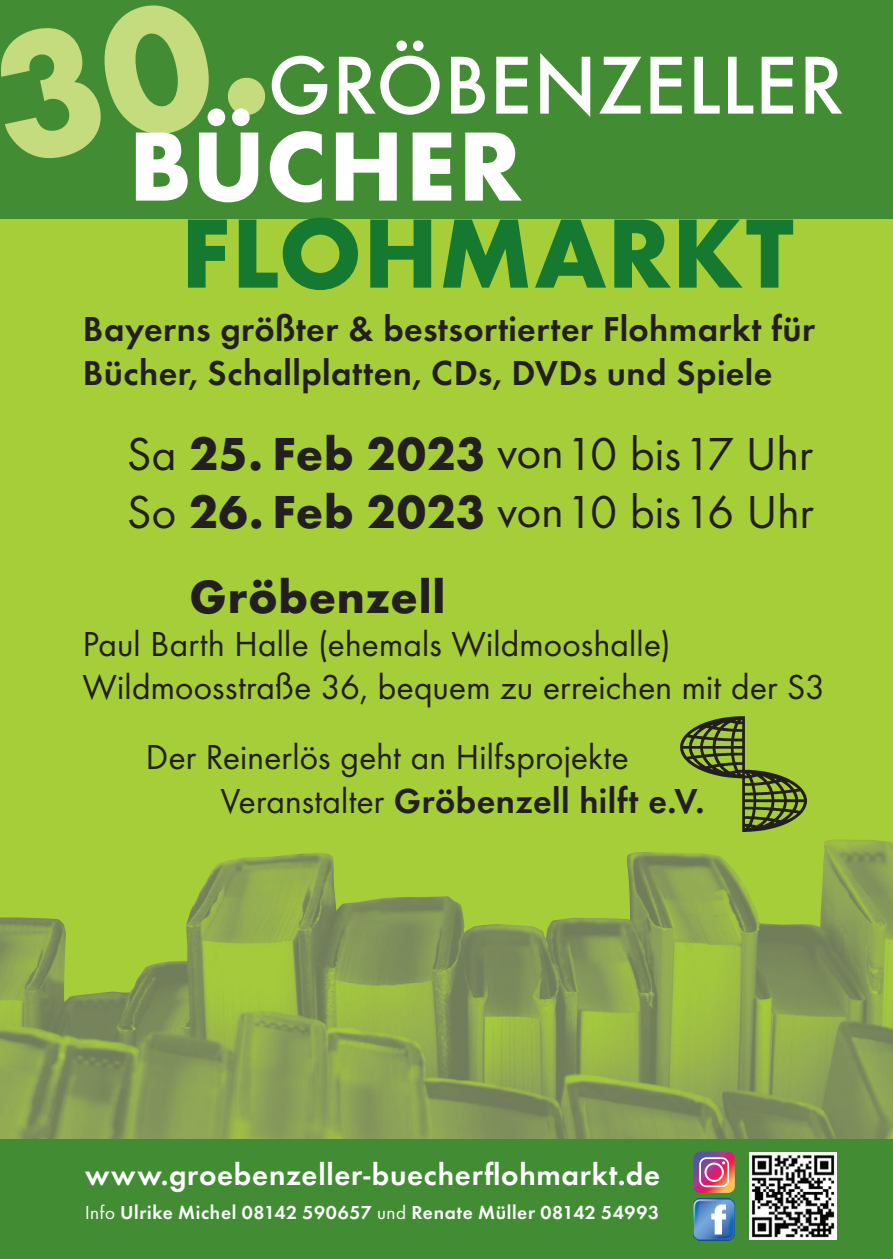
<style>
.page{position:relative;width:893px;height:1259px;background:#fff}
.page>*{position:absolute;margin:0;border:0;box-sizing:border-box;transform-origin:0 0}
.t1{font:700 102px "Futura";letter-spacing:.01em;color:#157a2f}
.t2{font:700 102px "Futura";letter-spacing:.015em;color:#fff}
.t3{font:500 85.2px "Futura";letter-spacing:.005em;color:#fff}
.t4{font:48px/57.6px "Futura Boo";letter-spacing:.005em;color:#231f20}
.t5{font:700 48px "Futura";letter-spacing:.015em;color:#231f20}
.t6{font:36px/43.2px "Futura Dem";letter-spacing:.01em;color:#231f20}
.t7{font:36px/43.2px "Futura Boo";letter-spacing:.005em;color:#231f20}
.t8{font:30.9px "Futura Dem";letter-spacing:.025em;color:#fff}
.t9{font:19.5px "Futura Dem";letter-spacing:.03em;color:#fff}
.s1{font-family:"Futura";font-weight:700}
.s2{font-family:"Futura Boo"}
</style>
<div class="page">
<div style="left:0;top:0;width:893px;height:220px;background:#428d33"></div>
<div style="left:0;top:220px;width:893px;height:1039px;background:#a6ce39"></div>
<img style="left:0;top:852px;width:694px;height:287px">
<img style="left:694px;top:839px;width:199px;height:300px">
<div style="left:0;top:1139px;width:893px;height:120px;background:#428d33"></div>
<img style="left:750px;top:1152px;width:86px;height:87px">
<svg style="left:693px;top:1151px;width:42px;height:42px;background:#c26b88"></svg>
<img style="left:693px;top:1198px;width:42px;height:42px">
<img style="left:680px;top:716px;width:126px;height:115px">
<h2 class="t3" style="left:268px;top:35px;width:578px">GRÖBENZELLER</h2>
<h1 class="t2" style="left:129px;top:103px;width:395px">BÜCHER</h1>
<h1 class="t1" style="left:181px;top:190px;width:614px">FLOHMARKT</h1>
<p class="t6" style="left:83px;top:305px;width:733px">Bayerns größter &amp; bestsortierter Flohmarkt für<br>Bücher, Schallplatten, CDs, DVDs und Spiele</p>
<h3 class="t4" style="left:127px;top:425px;width:688px">Sa <span class="s1">25. Feb 2023</span> von 10 bis 17 Uhr<br>So <span class="s1">26. Feb 2023</span> von 10 bis 16 Uhr</h3>
<h3 class="t5" style="left:189px;top:567px;width:257px">Gröbenzell</h3>
<p class="t7" style="left:83px;top:622px;width:744px">Paul Barth Halle (ehemals Wildmooshalle)<br>Wildmoosstraße 36, bequem zu erreichen mit der S3</p>
<p class="t7" style="left:146px;top:735px;width:484px">Der Reinerlös geht an Hilfsprojekte</p>
<p class="t6" style="left:221px;top:776px;width:485px"><span class="s2">Veranstalter</span> Gröbenzell hilft e.V.</p>
<p class="t8" style="left:85px;top:1152px;width:577px">www.groebenzeller-buecherflohmarkt.de</p>
<p class="t9" style="left:85px;top:1198px;width:576px"><span class="s2">Info</span> Ulrike Michel 08142 590657 <span class="s2">und</span> Renate Müller 08142 54993</p>
</div>
